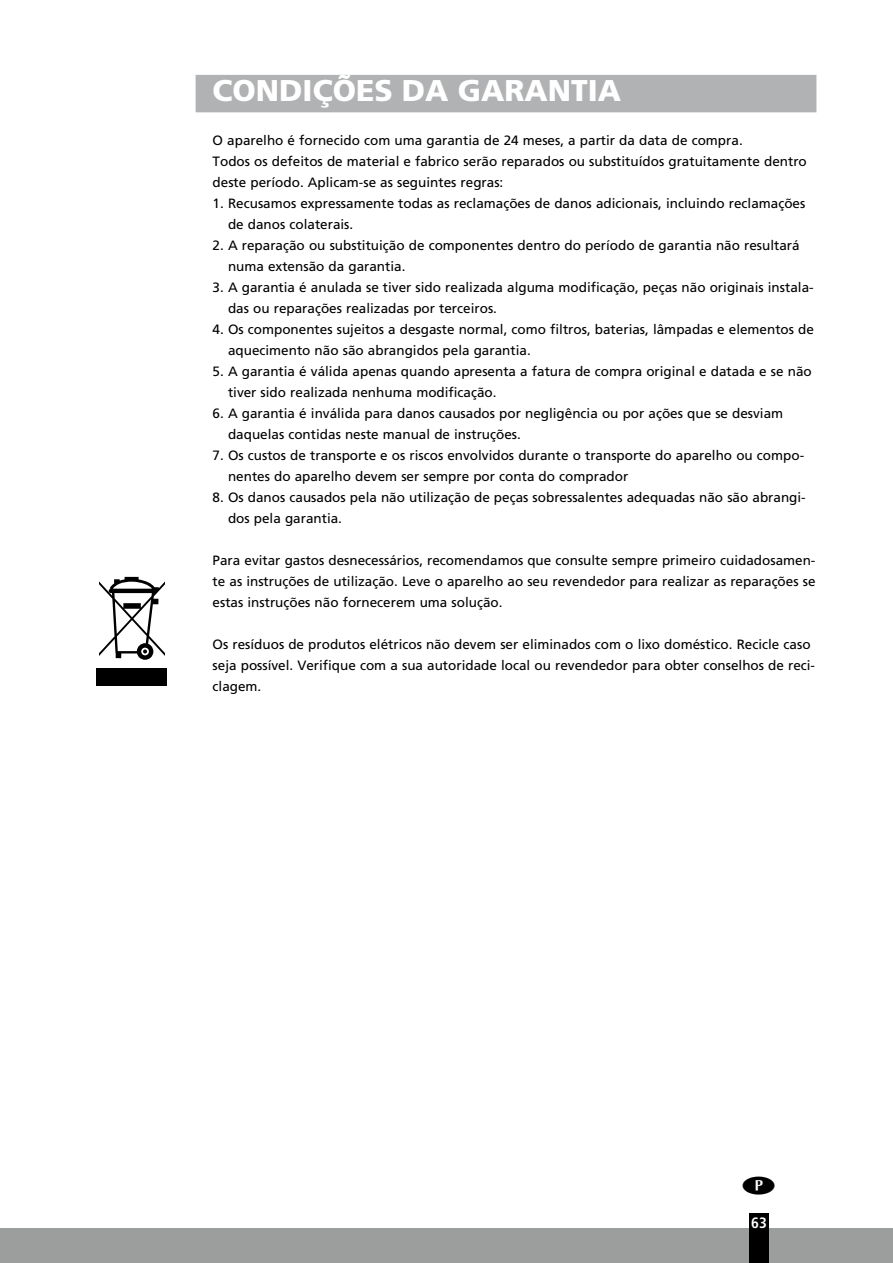
<style>
.page{position:relative;width:893px;height:1263px;background:#fff}
.page>*{position:absolute;margin:0;border:0;box-sizing:border-box;transform-origin:0 0}
.t1{font:900 30px "Frutiger LT Std";color:#fff}
.t2{font:700 condensed 15px "Frutiger LT Std";color:#fff}
.t3{font:13.5px/21px "Frutiger LT Std";color:#000}
</style>
<div class="page">
<div style="left:196px;top:75px;width:620px;height:37px;background:#b1b2b3"></div>
<div style="left:0;top:1229px;width:893px;height:34px;background:#9c9d9d"></div>
<div style="left:749px;top:1213px;width:20px;height:50px;background:#000"></div>
<svg style="left:99px;top:576px;width:66px;height:84px"></svg>
<div style="left:96px;top:668px;width:71px;height:17px;background:#000"></div>
<h1 class="t1" style="left:213px;top:72px;width:410px">CONDIÇÕES DA GARANTIA</h1>
<p class="t3" style="left:213px;top:129px;width:596px">O aparelho é fornecido com uma garantia de 24 meses, a partir da data de compra.<br>Todos os defeitos de material e fabrico serão reparados ou substituídos gratuitamente dentro deste período. Aplicam-se as seguintes regras:</p>
<p class="t3" style="left:228px;top:192px;width:579px;text-indent:-15px">1. Recusamos expressamente todas as reclamações de danos adicionais, incluindo reclamações de danos colaterais.</p>
<p class="t3" style="left:228px;top:234px;width:573px;text-indent:-15px">2. A reparação ou substituição de componentes dentro do período de garantia não resultará numa extensão da garantia.</p>
<p class="t3" style="left:228px;top:276px;width:587px;text-indent:-15px">3. A garantia é anulada se tiver sido realizada alguma modificação, peças não originais instala&shy;das ou reparações realizadas por terceiros.</p>
<p class="t3" style="left:228px;top:319px;width:587px;text-indent:-15px">4. Os componentes sujeitos a desgaste normal, como filtros, baterias, lâmpadas e elementos de aquecimento não são abrangidos pela garantia.</p>
<p class="t3" style="left:228px;top:361px;width:585px;text-indent:-15px">5. A garantia é válida apenas quando apresenta a fatura de compra original e datada e se não tiver sido realizada nenhuma modificação.</p>
<p class="t3" style="left:228px;top:403px;width:557px;text-indent:-15px">6. A garantia é inválida para danos causados por negligência ou por ações que se desviam daquelas contidas neste manual de instruções.</p>
<p class="t3" style="left:228px;top:445px;width:578px;text-indent:-15px">7. Os custos de transporte e os riscos envolvidos durante o transporte do aparelho ou compo&shy;nentes do aparelho devem ser sempre por conta do comprador</p>
<p class="t3" style="left:228px;top:487px;width:579px;text-indent:-15px">8. Os danos causados pela não utilização de peças sobressalentes adequadas não são abrangi&shy;dos pela garantia.</p>
<p class="t3" style="left:213px;top:550px;width:604px;text-align:justify">Para evitar gastos desnecessários, recomendamos que consulte sempre primeiro cuidadosamen&shy;te as instruções de utilização. Leve o aparelho ao seu revendedor para realizar as reparações se estas instruções não fornecerem uma solução.</p>
<p class="t3" style="left:213px;top:634px;width:604px">Os resíduos de produtos elétricos não devem ser eliminados com o lixo doméstico. Recicle caso seja possível. Verifique com a sua autoridade local ou revendedor para obter conselhos de reci&shy;clagem.</p>
<p class="t2" style="left:751px;top:1214px;width:17px">63</p>
</div>
